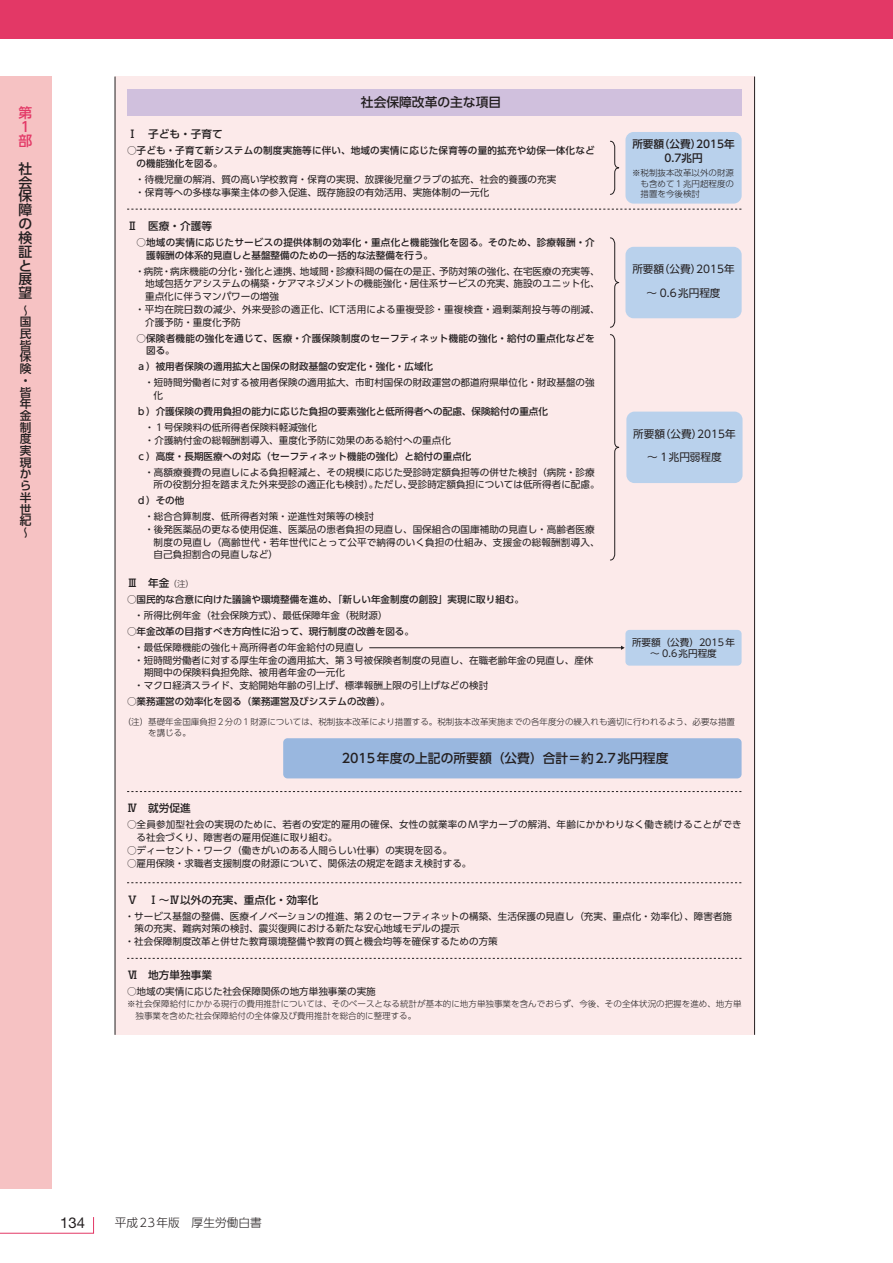
<style>
.page{position:relative;width:893px;height:1263px;background:#fff}
.page>*{position:absolute;margin:0;border:0;box-sizing:border-box;transform-origin:0 0}
.t1{font:14.85px "Helvetica Neue LT Std";color:#231f20}
.t2{font:500 13.8px/13.8px "UD Shin Go Pro";color:#231f20;text-align:justify}
.t3{font:500 13.8px/13.8px "UD Shin Go Pro";color:#e33866}
.t4{font:500 12.75px "UD Shin Go Pro";color:#231f20}
.t5{font:500 11.7px/11.7px "UD Shin Go Pro";color:#231f20}
.t6{font:300 11.7px "UD Shin Go Pro";color:#231f20}
.t7{font:500 10.65px/13.8px "UD Shin Go Pro";color:#231f20;text-align:center}
.t8{font:10.65px/23.4px "UD Shin Go Pro";color:#231f20;text-align:center}
.t9{font:9.6px/12.8px "UD Shin Go Pro";color:#231f20}
.t10{font:500 9.6px "UD Shin Go Pro";color:#231f20}
.t11{font:9.6px/12.8px "UD Shin Go Pro";letter-spacing:.02em;color:#231f20}
.t12{font:500 9.6px/12.8px "UD Shin Go Pro";letter-spacing:.025em;color:#231f20}
.t13{font:500 9.6px/12.8px "UD Shin Go Pro";letter-spacing:.02em;color:#231f20}
.t14{font:300 8.55px/10.6px "UD Shin Go Pro";color:#231f20}
.s1{font-weight:300;font-size:8.55px}
</style>
<div class="page">
<div style="left:115px;top:77px;width:640px;height:958px;background:#fceaea"></div>
<hr style="left:115px;top:77px;width:1px;height:958px;background:#231f20">
<hr style="left:754px;top:77px;width:1px;height:958px;background:#231f20">
<div style="left:127px;top:89px;width:614px;height:27px;background:#d0c0dd"></div>
<div style="left:625px;top:630px;width:117px;height:36px;background:#b9d1ec;border-radius:4px"></div>
<div style="left:283px;top:738px;width:459px;height:40px;background:#99b7df;border-radius:4px"></div>
<svg style="left:127px;top:791px;width:615px;height:1px"></svg>
<svg style="left:127px;top:882px;width:614px;height:1px"></svg>
<svg style="left:127px;top:958px;width:615px;height:1px"></svg>
<div style="left:625px;top:132px;width:117px;height:72px;background:#b9d1ec;border-radius:8px"></div>
<div style="left:625px;top:247px;width:117px;height:71px;background:#b9d1ec;border-radius:8px"></div>
<div style="left:626px;top:412px;width:116px;height:71px;background:#b9d1ec;border-radius:8px"></div>
<svg style="left:127px;top:209px;width:615px;height:1px"></svg>
<svg style="left:610px;top:141px;width:9px;height:54px"></svg>
<svg style="left:610px;top:237px;width:9px;height:91px"></svg>
<svg style="left:610px;top:334px;width:9px;height:226px"></svg>
<hr style="left:370px;top:647px;width:252px;height:1px;background:#231f20">
<div style="left:0;top:0;width:893px;height:38px;background:#e33866"></div>
<div style="left:0;top:77px;width:51px;height:1111px;background:#f6c2c3"></div>
<svg style="left:0;top:1217px;width:94px;height:17px"></svg>
<h2 class="t3" style="left:19px;top:106px;width:15px">第<br>1部</h2>
<h2 class="t2" style="left:19px;top:161px;width:15px">社会保障の検証と展望</h2>
<p class="t5" style="left:20px;top:304px;width:13px">～国民皆保険・皆年金制度実現から半世紀～</p>
<h3 class="t4" style="left:361px;top:92px;width:142px">社会保障改革の主な項目</h3>
<p class="t7" style="left:127px;top:127px;width:97px">Ⅰ　子ども・子育て</p>
<p class="t13" style="left:137px;top:144px;width:460px;text-indent:-10px">○子ども・子育て新システムの制度実施等に伴い、地域の実情に応じた保育等の量的拡充や幼保一体化などの機能強化を図る。</p>
<p class="t9" style="left:135px;top:173px;width:422px">・待機児童の解消、質の高い学校教育・保育の実現、放課後児童クラブの拡充、社会的養護の充実・保育等への多様な事業主体の参入促進、既存施設の有効活用、実施体制の一元化</p>
<p class="t7" style="left:127px;top:219px;width:87px">Ⅱ　医療・介護等</p>
<p class="t12" style="left:146px;top:236px;width:450px;text-indent:-10px">○地域の実情に応じたサービスの提供体制の効率化・重点化と機能強化を図る。そのため、診療報酬・介護報酬の体系的見直しと基盤整備のための一括的な法整備を行う。</p>
<p class="t9" style="left:135px;top:264px;width:466px">・病院・病床機能の分化・強化と連携、地域間・診療科間の偏在の是正、予防対策の強化、在宅医療の充実等、</p>
<p class="t9" style="left:145px;top:277px;width:456px">地域包括ケアシステムの構築・ケアマネジメントの機能強化・居住系サービスの充実、施設のユニット化、</p>
<p class="t9" style="left:145px;top:290px;width:135px">重点化に伴うマンパワーの増強</p>
<p class="t11" style="left:135px;top:303px;width:466px">・平均在院日数の減少、外来受診の適正化、ICT活用による重複受診・重複検査・過剰薬剤投与等の削減、</p>
<p class="t9" style="left:145px;top:315px;width:97px">介護予防・重度化予防</p>
<p class="t12" style="left:146px;top:331px;width:450px;text-indent:-10px">○保険者機能の強化を通じて、医療・介護保険制度のセーフティネット機能の強化・給付の重点化などを図る。</p>
<p class="t10" style="left:137px;top:359px;width:298px">ａ）被用者保険の適用拡大と国保の財政基盤の安定化・強化・広域化</p>
<p class="t9" style="left:154px;top:376px;width:443px;text-indent:-16px">　・短時間労働者に対する被用者保険の適用拡大、市町村国保の財政運営の都道府県単位化・財政基盤の強化</p>
<p class="t10" style="left:137px;top:403px;width:413px">ｂ）介護保険の費用負担の能力に応じた負担の要素強化と低所得者への配慮、保険給付の重点化</p>
<p class="t9" style="left:138px;top:421px;width:315px">　・１号保険料の低所得者保険料軽減強化<br>　・介護納付金の総報酬割導入、重度化予防に効果のある給付への重点化</p>
<p class="t10" style="left:137px;top:448px;width:336px">ｃ）高度・長期医療への対応（セーフティネット機能の強化）と給付の重点化</p>
<p class="t9" style="left:154px;top:465px;width:447px;text-indent:-16px">　・高額療養費の見直しによる負担軽減と、その規模に応じた受診時定額負担等の併せた検討（病院・診療所の役割分担を踏まえた外来受診の適正化も検討）。ただし、受診時定額負担については低所得者に配慮。</p>
<p class="t10" style="left:137px;top:493px;width:49px">ｄ）その他</p>
<p class="t9" style="left:137px;top:510px;width:238px">　・総合合算制度、低所得者対策・逆進性対策等の検討</p>
<p class="t9" style="left:137px;top:523px;width:459px">　・後発医薬品の更なる使用促進、医薬品の患者負担の見直し、国保組合の国庫補助の見直し・高齢者医療</p>
<p class="t9" style="left:154px;top:535px;width:447px">制度の見直し（高齢世代・若年世代にとって公平で納得のいく負担の仕組み、支援金の総報酬割導入、</p>
<p class="t9" style="left:154px;top:548px;width:126px">自己負担割合の見直しなど）</p>
<p class="t7" style="left:127px;top:576px;width:68px">Ⅲ　年金<span class="s1">（注）</span></p>
<p class="t10" style="left:127px;top:592px;width:399px">○国民的な合意に向けた議論や環境整備を進め、「新しい年金制度の創設」実現に取り組む。</p>
<p class="t9" style="left:134px;top:609px;width:255px">・所得比例年金（社会保険方式）、最低保障年金（税財源）</p>
<p class="t10" style="left:127px;top:624px;width:289px">○年金改革の目指すべき方向性に沿って、現行制度の改善を図る。</p>
<p class="t9" style="left:134px;top:641px;width:231px">・最低保障機能の強化＋高所得者の年金給付の見直し</p>
<p class="t9" style="left:134px;top:653px;width:461px">・短時間労働者に対する厚生年金の適用拡大、第３号被保険者制度の見直し、在職老齢年金の見直し、産休</p>
<p class="t9" style="left:144px;top:666px;width:202px">期間中の保険料負担免除、被用者年金の一元化</p>
<p class="t9" style="left:134px;top:679px;width:355px">・マクロ経済スライド、支給開始年齢の引上げ、標準報酬上限の引上げなどの検討</p>
<p class="t10" style="left:127px;top:694px;width:265px">○業務運営の効率化を図る（業務運営及びシステムの改善）。</p>
<p class="t14" style="left:148px;top:716px;width:588px;text-indent:-26px">（注）基礎年金国庫負担２分の１財源については、税制抜本改革により措置する。税制抜本改革実施までの各年度分の繰入れも適切に行われるよう、必要な措置を講じる。</p>
<p class="t7" style="left:632px;top:137px;width:104px">所要額（公費）2015年<br>0.7兆円</p>
<p class="t14" style="left:632px;top:167px;width:104px;text-align:justify">※税制抜本改革以外の財源　も含めて１兆円超程度の　措置を今後検討</p>
<p class="t8" style="left:632px;top:257px;width:104px">所要額（公費）2015年～ 0.6兆円程度</p>
<p class="t8" style="left:633px;top:422px;width:104px">所要額（公費）2015年～ 1兆円弱程度</p>
<p class="t9" style="left:632px;top:636px;width:104px;line-height:11.7px;text-align:center">所要額（公費）2015年～ 0.6兆円程度</p>
<h3 class="t4" style="left:342px;top:748px;width:328px">2015年度の上記の所要額（公費）合計＝約2.7兆円程度</h3>
<p class="t7" style="left:127px;top:801px;width:65px">Ⅳ　就労促進</p>
<p class="t11" style="left:137px;top:818px;width:607px;text-indent:-10px">○全員参加型社会の実現のために、若者の安定的雇用の確保、女性の就業率のM字カーブの解消、年齢にかかわりなく働き続けることができる社会づくり、障害者の雇用促進に取り組む。</p>
<p class="t9" style="left:127px;top:844px;width:327px">○ディーセント・ワーク（働きがいのある人間らしい仕事）の実現を図る。</p>
<p class="t9" style="left:127px;top:856px;width:346px">○雇用保険・求職者支援制度の財源について、関係法の規定を踏まえ検討する。</p>
<p class="t7" style="left:127px;top:892px;width:193px">Ⅴ　Ⅰ～Ⅳ以外の充実、重点化・効率化</p>
<p class="t9" style="left:125px;top:909px;width:609px">・サービス基盤の整備、医療イノベーションの推進、第２のセーフティネットの構築、生活保護の見直し（充実、重点化・効率化）、障害者施</p>
<p class="t9" style="left:134px;top:922px;width:327px">策の充実、難病対策の検討、震災復興における新たな安心地域モデルの提示</p>
<p class="t9" style="left:125px;top:935px;width:375px">・社会保障制度改革と併せた教育環境整備や教育の質と機会均等を確保するための方策</p>
<p class="t7" style="left:127px;top:968px;width:87px">Ⅵ　地方単独事業</p>
<p class="t9" style="left:127px;top:985px;width:250px">○地域の実情に応じた社会保障関係の地方単独事業の実施</p>
<p class="t14" style="left:136px;top:997px;width:607px;line-height:11.7px;text-indent:-9px">※社会保障給付にかかる現行の費用推計については、そのベースとなる統計が基本的に地方単独事業を含んでおらず、今後、その全体状況の把握を進め、地方単独事業を含めた社会保障給付の全体像及び費用推計を総合的に整理する。</p>
<h1 class="t1" style="left:60px;top:1214px;width:26px">134</h1>
<p class="t6" style="left:115px;top:1213px;width:148px">平成23年版　厚生労働白書</p>
</div>
